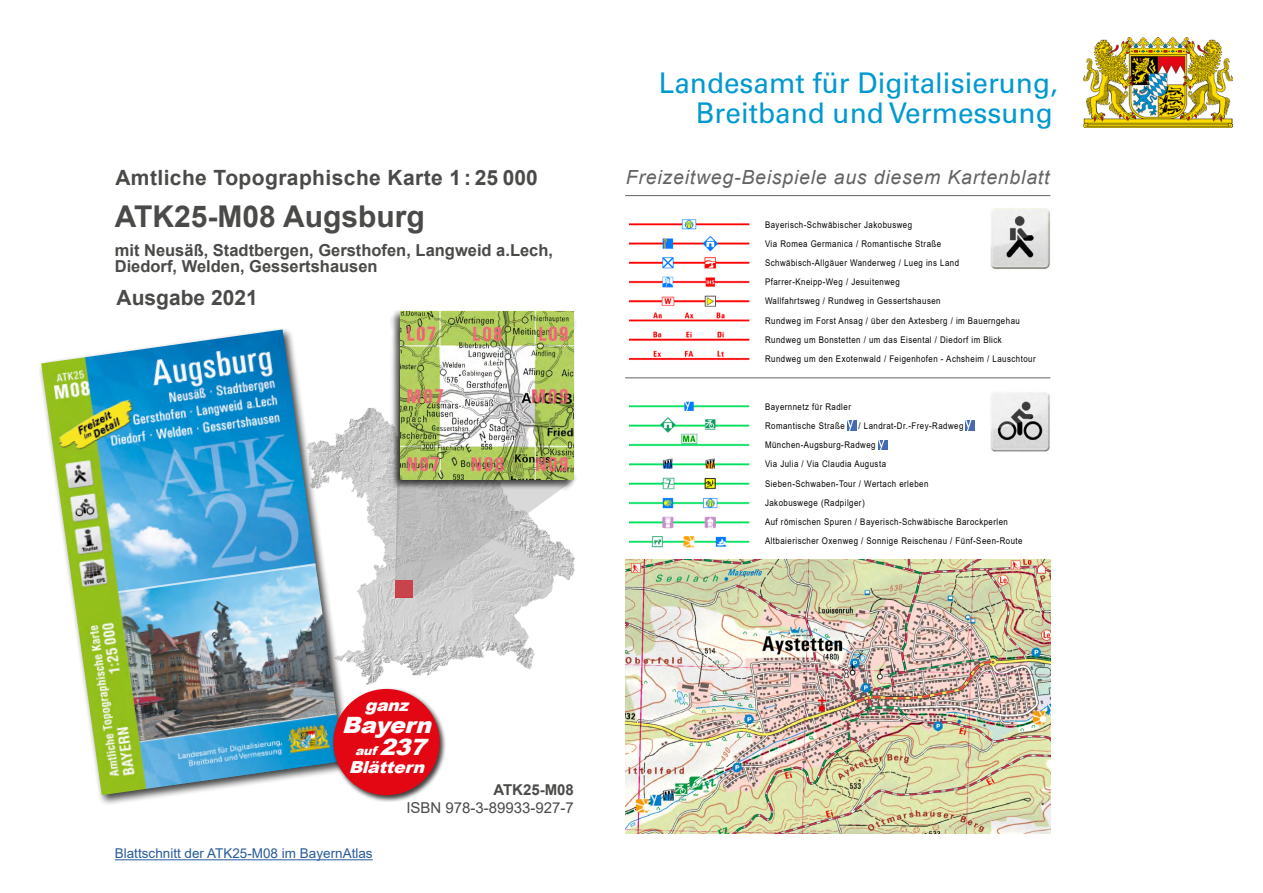
<style>
.page{position:relative;width:1263px;height:893px;background:#fff}
.page>*{position:absolute;margin:0;border:0;box-sizing:border-box;transform-origin:0 0}
.t1{font:700 30px "Arial";color:#4a4a49}
.t2{font:28.5px/30px "Univers";color:#0099d0;text-align:right}
.t3{font:italic 900 22.5px "Arial";color:#fff;scale:1.05 1}
.t4{font:700 21px "Arial";letter-spacing:.02em;color:#4a4a49}
.t5{font:700 21px "Arial";color:#4a4a49}
.t6{font:italic 19.5px "Arial";letter-spacing:.04em;color:#646363}
.t7{font:700 16.5px/16.5px "Arial";color:#4a4a49}
.t8{font:italic 900 16.5px "Arial";color:#fff;scale:1.05 1}
.t9{font:15px "Arial";color:#4a4a49}
.t10{font:700 15px "Arial";color:#4a4a49}
.t11{font:13.5px "Arial";color:#275b9b}
.t12{font:italic 900 12px "Arial";color:#fff;scale:1.05 1}
.t13{font:9.15px/19.2px "Arial";letter-spacing:.06em;color:#000;scale:.86 1}
.s1{font-size:22.5px}
</style>
<div class="page">
<img style="left:354px;top:408px;width:221px;height:277px">
<svg style="left:395px;top:491px;width:179px;height:107px;background:#cac7c7"></svg>
<hr style="left:625px;top:195px;width:425px;height:1px;background:#646363">
<hr style="left:625px;top:377px;width:425px;height:1px;background:#646363">
<div style="left:38px;top:326px;width:316px;height:480px;background:#000;opacity:.75"></div>
<img style="left:41px;top:330px;width:302px;height:465px">
<div style="left:390px;top:309px;width:186px;height:182px;background:#000;opacity:.75"></div>
<img style="left:401px;top:311px;width:173px;height:169px">
<img style="left:625px;top:559px;width:425px;height:274px">
<hr style="left:115px;top:859px;width:258px;height:1px;background:#275b9b">
<img style="left:629px;top:219px;width:121px;height:141px">
<img style="left:629px;top:401px;width:121px;height:147px">
<svg style="left:847px;top:421px;width:9px;height:9px"></svg>
<svg style="left:966px;top:421px;width:9px;height:9px"></svg>
<svg style="left:878px;top:440px;width:9px;height:9px"></svg>
<img style="left:990px;top:208px;width:60px;height:62px">
<img style="left:990px;top:392px;width:60px;height:60px">
<img style="left:1083px;top:38px;width:149px;height:89px">
<div style="left:331px;top:686px;width:115px;height:116px;background:#000;opacity:.75"></div>
<div style="left:333px;top:689px;width:107px;height:106px;background:#e30613;border-radius:50%"></div>
<h3 class="t4" style="left:115px;top:163px;width:424px">Amtliche Topographische Karte 1 : 25 000</h3>
<h1 class="t1" style="left:115px;top:195px;width:312px">ATK25-M08 Augsburg</h1>
<h3 class="t7" style="left:115px;top:242px;width:440px">mit Neusäß, Stadtbergen, Gersthofen, Langweid a.Lech,<br>Diedorf, Welden, Gessertshausen</h3>
<h3 class="t5" style="left:117px;top:282px;width:143px">Ausgabe 2021</h3>
<h2 class="t2" style="left:659px;top:68px;width:400px">Landesamt für Digitalisierung,<br>Breitband und Vermessung</h2>
<h3 class="t6" style="left:626px;top:165px;width:425px">Freizeitweg-Beispiele aus diesem Kartenblatt</h3>
<p class="t13" style="left:765px;top:215px;width:316px">Bayerisch-Schwäbischer Jakobusweg<br>Via Romea Germanica / Romantische Straße<br>Schwäbisch-Allgäuer Wanderweg / Lueg ins Land Pfarrer-Kneipp-Weg / Jesuitenweg<br>Wallfahrtsweg / Rundweg in Gessertshausen<br>Rundweg im Forst Ansag / über den Axtesberg / im Bauerngehau Rundweg um Bonstetten / um das Eisental / Diedorf im Blick Rundweg um den Exotenwald / Feigenhofen - Achsheim / Lauschtour</p>
<p class="t13" style="left:765px;top:397px;width:101px">Bayernnetz für Radler<br>Romantische Straße</p>
<p class="t13" style="left:765px;top:416px;width:301px;text-indent:94px">/ Landrat-Dr.-Frey-Radweg München-Augsburg-Radweg<br>Via Julia / Via Claudia Augusta<br>Sieben-Schwaben-Tour / Wertach erleben<br>Jakobuswege (Radpilger)<br>Auf römischen Spuren / Bayerisch-Schwäbische Barockperlen Altbaierischer Oxenweg / Sonnige Reischenau / Fünf-Seen-Route</p>
<h3 class="t8" style="left:365px;top:693px;width:49px">ganz</h3>
<h3 class="t3" style="left:342px;top:708px;width:94px">Bayern</h3>
<h3 class="t12" style="left:355px;top:742px;width:77px">auf <span class="s1">237</span></h3>
<h3 class="t8" style="left:349px;top:755px;width:79px">Blättern</h3>
<h3 class="t11" style="left:115px;top:844px;width:259px">Blattschnitt der ATK25-M08 im BayernAtlas</h3>
<h3 class="t10" style="left:493px;top:779px;width:82px">ATK25-M08</h3>
<h3 class="t9" style="left:406px;top:798px;width:169px">ISBN 978-3-89933-927-7</h3>
</div>
